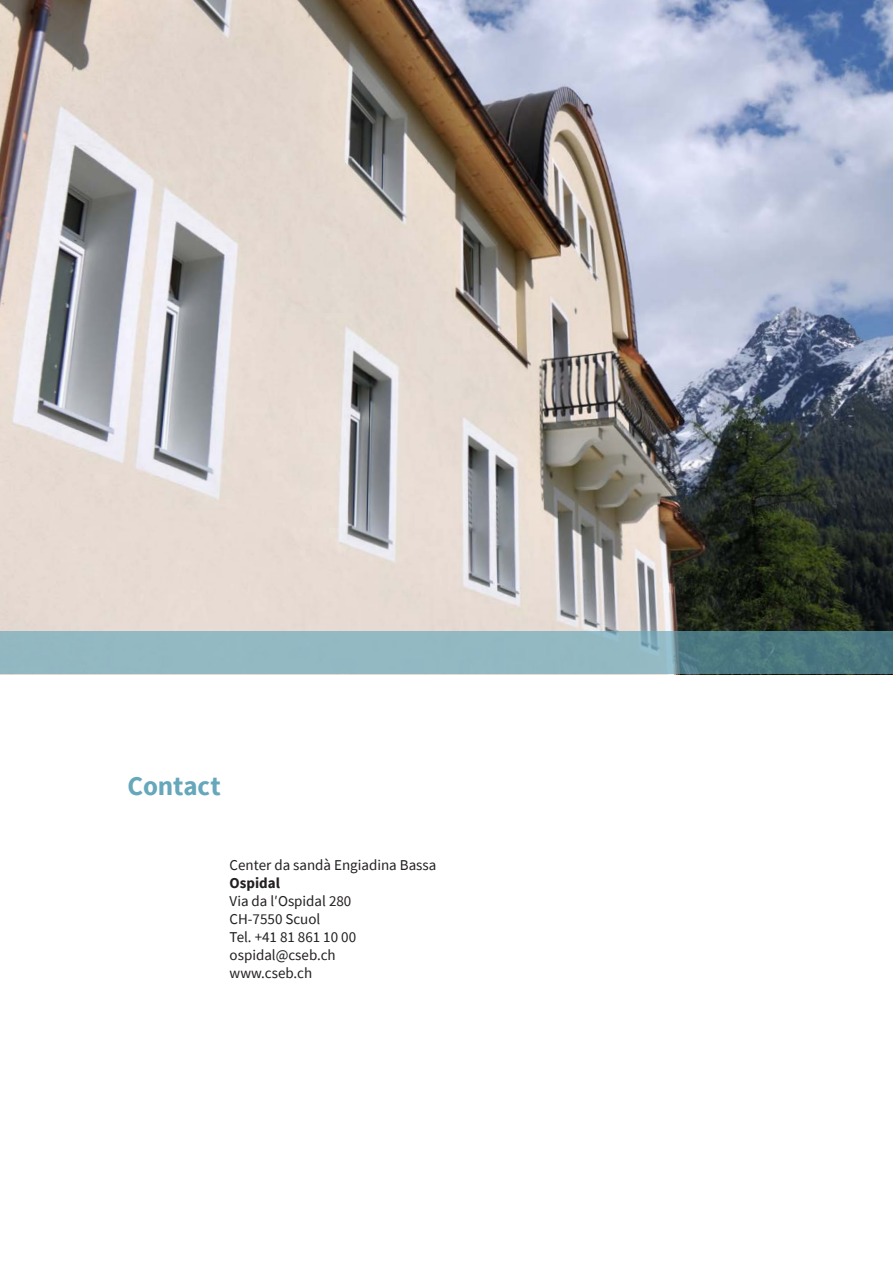
<style>
.page{position:relative;width:893px;height:1263px;background:#fff}
.page>*{position:absolute;margin:0;border:0;box-sizing:border-box;transform-origin:0 0}
.t1{font:700 27px "Source Sans Pro";letter-spacing:-.005em;color:#66a7bb}
.t2{font:15px "Source Sans Pro";color:#231f20}
.t3{font:700 15px "Source Sans Pro";color:#231f20}
</style>
<div class="page">
<img style="left:0;top:0;width:893px;height:631px">
<svg style="left:0;top:631px;width:893px;height:43px;background:#81a8b2"></svg>
<p class="t1" style="left:128px;top:768px;width:95px">Contact</p>
<p class="t2" style="left:230px;top:856px;width:208px">Center da sandà Engiadina Bassa</p>
<p class="t3" style="left:230px;top:873px;width:52px">Ospidal</p>
<p class="t2" style="left:230px;top:892px;width:123px">Via da l′Ospidal 280</p>
<p class="t2" style="left:230px;top:910px;width:92px">CH-7550 Scuol</p>
<p class="t2" style="left:230px;top:928px;width:128px">Tel. +41 81 861 10 00</p>
<p class="t2" style="left:230px;top:946px;width:108px">ospidal@cseb.ch</p>
<p class="t2" style="left:230px;top:964px;width:84px">www.cseb.ch</p>
</div>
